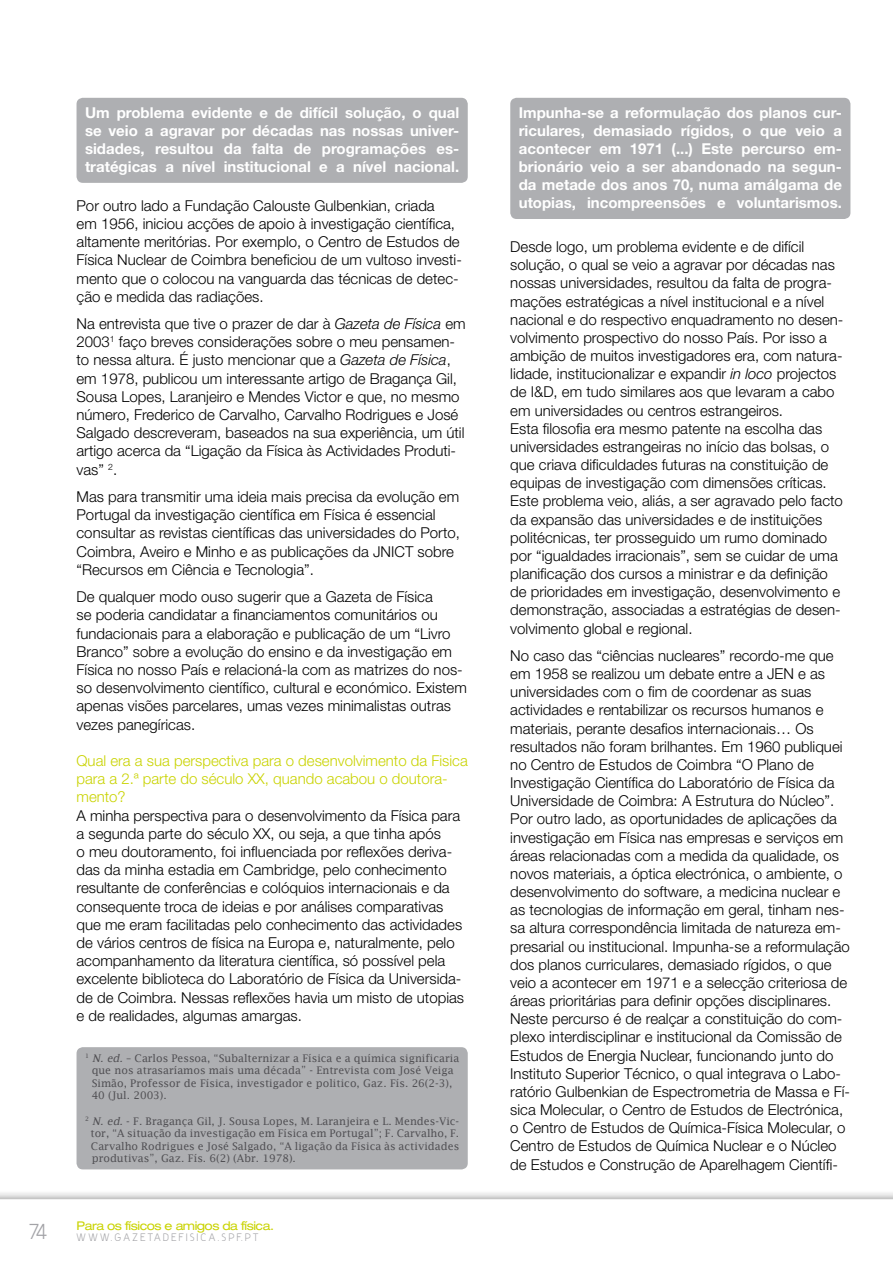
<style>
.page{position:relative;width:893px;height:1263px;background:#fff}
.page>*{position:absolute;margin:0;border:0;box-sizing:border-box;transform-origin:0 0}
.t1{font:18px "Y2 K Neophyte";color:#a3a3a7}
.t2{font:300 15px/18.1px "Helvetica Neue";color:#000}
.t3{font:700 15px/18px "Helvetica Neue";color:#fff;text-align:justify}
.t4{font:300 15px/18.1px "Helvetica Neue";color:#c9d300}
.t5{font:expanded 12px "Helvetica Neue LT";letter-spacing:-.04em;color:#c9d300}
.t6{font:10.5px/12.6px "Lucida Fax";color:#504f53}
.t7{font:9px "Y2 K Neophyte";letter-spacing:.28em;color:#a3a3a7}
.s1{font-style:italic}
</style>
<div class="page">
<div style="left:77px;top:1047px;width:391px;height:122px;background:#aeafb2;border-radius:6px"></div>
<div style="left:77px;top:98px;width:391px;height:85px;background:#aeafb2;border-radius:6px"></div>
<div style="left:510px;top:98px;width:340px;height:121px;background:#aeafb2;border-radius:6px"></div>
<div style="left:0;top:1190px;width:893px;height:73px;background:#000;opacity:.45"></div>
<svg style="left:0;top:1199px;width:893px;height:64px"></svg>
<p class="t3" style="left:85px;top:103px;width:376px">Um problema evidente e de difícil solução, o qual se veio a agravar por décadas nas nossas univer&shy;sidades, resultou da falta de programações es&shy;tratégicas a nível institucional e a nível nacional.</p>
<p class="t3" style="left:519px;top:103px;width:325px">Impunha-se a reformulação dos planos cur&shy;riculares, demasiado rígidos, o que veio a acontecer em 1971 (...) Este percurso em&shy;brionário veio a ser abandonado na segun&shy;da metade dos anos 70, numa amálgama de utopias, incompreensões e voluntarismos.</p>
<p class="t2" style="left:77px;top:196px;width:387px">Por outro lado a Fundação Calouste Gulbenkian, criada<br>em 1956, iniciou acções de apoio à investigação científica, altamente meritórias. Por exemplo, o Centro de Estudos de Física Nuclear de Coimbra beneficiou de um vultoso investi&shy;mento que o colocou na vanguarda das técnicas de detec&shy;ção e medida das radiações.</p>
<p class="t2" style="left:77px;top:314px;width:391px">Na entrevista que tive o prazer de dar à <span class="s1">Gazeta de Física</span> em 2003<sup>1</sup> faço breves considerações sobre o meu pensamen&shy;to nessa altura. É justo mencionar que a <span class="s1">Gazeta de Física</span>, em 1978, publicou um interessante artigo de Bragança Gil, Sousa Lopes, Laranjeiro e Mendes Victor e que, no mesmo número, Frederico de Carvalho, Carvalho Rodrigues e José Salgado descreveram, baseados na sua experiência, um útil artigo acerca da “Ligação da Física às Actividades Produti&shy;vas” <sup>2</sup>.</p>
<p class="t2" style="left:77px;top:487px;width:385px">Mas para transmitir uma ideia mais precisa da evolução em Portugal da investigação científica em Física é essencial consultar as revistas científicas das universidades do Porto, Coimbra, Aveiro e Minho e as publicações da JNICT sobre “Recursos em Ciência e Tecnologia”.</p>
<p class="t2" style="left:77px;top:587px;width:392px">De qualquer modo ouso sugerir que a Gazeta de Física<br>se poderia candidatar a financiamentos comunitários ou fundacionais para a elaboração e publicação de um “Livro Branco” sobre a evolução do ensino e da investigação em Física no nosso País e relacioná-la com as matrizes do nos&shy;so desenvolvimento científico, cultural e económico. Existem apenas visões parcelares, umas vezes minimalistas outras vezes panegíricas.</p>
<p class="t4" style="left:77px;top:751px;width:393px">Qual era a sua perspectiva para o desenvolvimento da Fisica para a 2.ª parte do século XX, quando acabou o doutora&shy;mento?</p>
<p class="t2" style="left:77px;top:806px;width:389px">A minha perspectiva para o desenvolvimento da Física para a segunda parte do século XX, ou seja, a que tinha após<br>o meu doutoramento, foi influenciada por reflexões deriva&shy;das da minha estadia em Cambridge, pelo conhecimento resultante de conferências e colóquios internacionais e da consequente troca de ideias e por análises comparativas que me eram facilitadas pelo conhecimento das actividades de vários centros de física na Europa e, naturalmente, pelo acompanhamento da literatura científica, só possível pela excelente biblioteca do Laboratório de Física da Universida&shy;de de Coimbra. Nessas reflexões havia um misto de utopias e de realidades, algumas amargas.</p>
<p class="t6" style="left:92px;top:1051px;width:369px;text-indent:-7px"><sup>1</sup> <span class="s1">N. ed.</span> – Carlos Pessoa, “Subalternizar a Física e a química significaria que nos atrasaríamos mais uma década” - Entrevista com José Veiga Simão, Professor de Física, investigador e politico, Gaz. Fís. 26(2-3), 40 (Jul. 2003).</p>
<p class="t6" style="left:90px;top:1114px;width:370px;text-align:justify;text-indent:-5px"><sup>2</sup> <span class="s1">N. ed.</span> - F. Bragança Gil, J. Sousa Lopes, M. Laranjeira e L. Mendes-Vic&shy;tor, “A situação da investigação em Física em Portugal”; F. Carvalho, F.<br>Carvalho Rodrigues e José Salgado, “A ligação da Física às actividades produtivas”, Gaz. Fís. 6(2) (Abr. 1978).</p>
<p class="t2" style="left:510px;top:237px;width:335px">Desde logo, um problema evidente e de difícil solução, o qual se veio a agravar por décadas nas nossas universidades, resultou da falta de progra&shy;mações estratégicas a nível institucional e a nível nacional e do respectivo enquadramento no desen&shy;volvimento prospectivo do nosso País. Por isso a ambição de muitos investigadores era, com natura&shy;lidade, institucionalizar e expandir <span class="s1">in loco</span> projectos de I&amp;D, em tudo similares aos que levaram a cabo em universidades ou centros estrangeiros.<br>Esta filosofia era mesmo patente na escolha das universidades estrangeiras no início das bolsas, o que criava dificuldades futuras na constituição de equipas de investigação com dimensões críticas.<br>Este problema veio, aliás, a ser agravado pelo facto da expansão das universidades e de instituições politécnicas, ter prosseguido um rumo dominado por “igualdades irracionais”, sem se cuidar de uma planificação dos cursos a ministrar e da definição de prioridades em investigação, desenvolvimento e demonstração, associadas a estratégias de desen&shy;volvimento global e regional.</p>
<p class="t2" style="left:510px;top:646px;width:341px">No caso das “ciências nucleares” recordo-me que em 1958 se realizou um debate entre a JEN e as universidades com o fim de coordenar as suas actividades e rentabilizar os recursos humanos e materiais, perante desafios internacionais… Os resultados não foram brilhantes. Em 1960 publiquei no Centro de Estudos de Coimbra “O Plano de Investigação Científica do Laboratório de Física da Universidade de Coimbra: A Estrutura do Núcleo”.<br>Por outro lado, as oportunidades de aplicações da investigação em Física nas empresas e serviços em áreas relacionadas com a medida da qualidade, os novos materiais, a óptica electrónica, o ambiente, o desenvolvimento do software, a medicina nuclear e as tecnologias de informação em geral, tinham nes&shy;sa altura correspondência limitada de natureza em&shy;presarial ou institucional. Impunha-se a reformulação dos planos curriculares, demasiado rígidos, o que veio a acontecer em 1971 e a selecção criteriosa de áreas prioritárias para definir opções disciplinares.<br>Neste percurso é de realçar a constituição do com&shy;plexo interdisciplinar e institucional da Comissão de Estudos de Energia Nuclear, funcionando junto do Instituto Superior Técnico, o qual integrava o Labo&shy;ratório Gulbenkian de Espectrometria de Massa e Fí&shy;sica Molecular, o Centro de Estudos de Electrónica, o Centro de Estudos de Química-Física Molecular, o Centro de Estudos de Química Nuclear e o Núcleo de Estudos e Construção de Aparelhagem Científi-</p>
<p class="t5" style="left:77px;top:1218px;width:199px">Para os físicos e amigos da física.</p>
<p class="t1" style="left:30px;top:1219px;width:19px">74</p>
<p class="t7" style="left:77px;top:1231px;width:183px">WWW.GAZETADEFISICA.SPF.PT</p>
</div>
